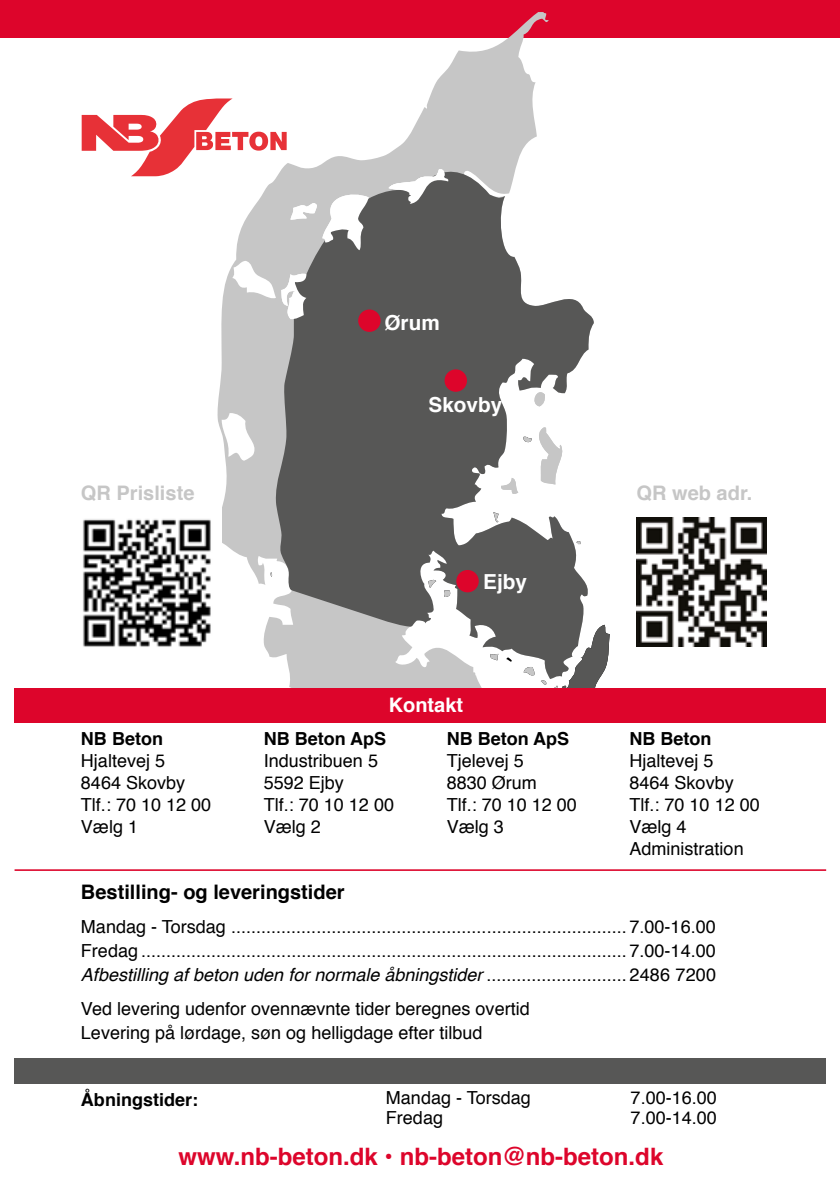
<style>
.page{position:relative;width:840px;height:1191px;background:#fff}
.page>*{position:absolute;margin:0;border:0;box-sizing:border-box;transform-origin:0 0}
.t1{font:700 24px "Helvetica";color:#dd052b}
.t2{font:700 20.8px "Helvetica";color:#fff}
.t3{font:700 20px "Helvetica";color:#000}
.t4{font:700 20px "Helvetica";color:#c6c6c6}
.t5{font:700 20px "Helvetica";color:#fff}
.t6{font:18px/22px "Helvetica";color:#000}
.t7{font:700 18px "Helvetica";color:#000}
.s1{font-style:italic}
</style>
<div class="page">
<div style="left:0;top:0;width:839px;height:38px;background:#dd052b"></div>
<svg style="left:82px;top:98px;width:130px;height:78px"></svg>
<svg style="left:212px;top:12px;width:337px;height:645px"></svg>
<svg style="left:270px;top:386px;width:335px;height:302px"></svg>
<svg style="left:275px;top:145px;width:318px;height:534px;fill:#575756"></svg>
<svg style="left:553px;top:625px;width:56px;height:63px"></svg>
<svg style="left:290px;top:190px;width:78px;height:60px"></svg>
<svg style="left:232px;top:261px;width:74px;height:58px"></svg>
<svg style="left:388px;top:167px;width:61px;height:37px"></svg>
<div style="left:456px;top:570px;width:22px;height:22px;background:#dd052b;border-radius:50%"></div>
<div style="left:358px;top:309px;width:22px;height:23px;background:#dd052b;border-radius:50%"></div>
<div style="left:444px;top:369px;width:22px;height:23px;background:#dd052b;border-radius:50%"></div>
<img style="left:636px;top:517px;width:129px;height:130px">
<hr style="left:15px;top:869px;width:810px;height:2px;background:#dd052b">
<div style="left:15px;top:688px;width:810px;height:34px;background:#dd052b"></div>
<div style="left:15px;top:1057px;width:810px;height:26px;background:#575756"></div>
<img style="left:83px;top:507px;width:138px;height:142px">
<p class="t2" style="left:384px;top:306px;width:57px">Ørum</p>
<p class="t2" style="left:428px;top:387px;width:75px">Skovby</p>
<p class="t4" style="left:81px;top:477px;width:115px">QR Prisliste</p>
<p class="t4" style="left:636px;top:477px;width:117px">QR web adr.</p>
<p class="t7" style="left:81px;top:724px;width:83px">NB Beton</p>
<p class="t6" style="left:81px;top:750px;width:132px">Hjaltevej 5<br>8464 Skovby<br>Tlf.: 70 10 12 00<br>Vælg 1</p>
<p class="t2" style="left:483px;top:565px;width:45px">Ejby</p>
<p class="t5" style="left:388px;top:689px;width:76px">Kontakt</p>
<p class="t7" style="left:264px;top:724px;width:124px">NB Beton ApS</p>
<p class="t6" style="left:264px;top:750px;width:132px">Industribuen 5<br>5592 Ejby<br>Tlf.: 70 10 12 00<br>Vælg 2</p>
<p class="t7" style="left:446px;top:724px;width:124px">NB Beton ApS</p>
<p class="t6" style="left:446px;top:750px;width:132px">Tjelevej 5<br>8830 Ørum<br>Tlf.: 70 10 12 00<br>Vælg 3</p>
<p class="t7" style="left:629px;top:724px;width:83px">NB Beton</p>
<p class="t6" style="left:629px;top:750px;width:132px">Hjaltevej 5<br>8464 Skovby<br>Tlf.: 70 10 12 00<br>Vælg 4<br>Administration</p>
<p class="t3" style="left:81px;top:875px;width:265px">Bestilling- og leveringstider</p>
<p class="t6" style="left:81px;top:915px;width:636px;line-height:24px;text-align:justify">Mandag - Torsdag ............................................................................... 7.00-16.00<br>Fredag ................................................................................................. 7.00-14.00<br><span class="s1">Afbestilling af beton uden for normale åbningstider</span> ............................ 2486 7200</p>
<p class="t6" style="left:81px;top:997px;width:450px;line-height:24px">Ved levering udenfor ovennævnte tider beregnes overtid<br>Levering på lørdage, søn og helligdage efter tilbud</p>
<p class="t7" style="left:81px;top:1085px;width:118px">Åbningstider:</p>
<p class="t6" style="left:386px;top:1087px;width:146px">Mandag - Torsdag</p>
<p class="t6" style="left:630px;top:1087px;width:88px">7.00-16.00</p>
<p class="t6" style="left:386px;top:1107px;width:59px">Fredag</p>
<p class="t6" style="left:630px;top:1107px;width:88px">7.00-14.00</p>
<h1 class="t1" style="left:178px;top:1137px;width:486px">www.nb-beton.dk • nb-beton@nb-beton.dk</h1>
</div>
